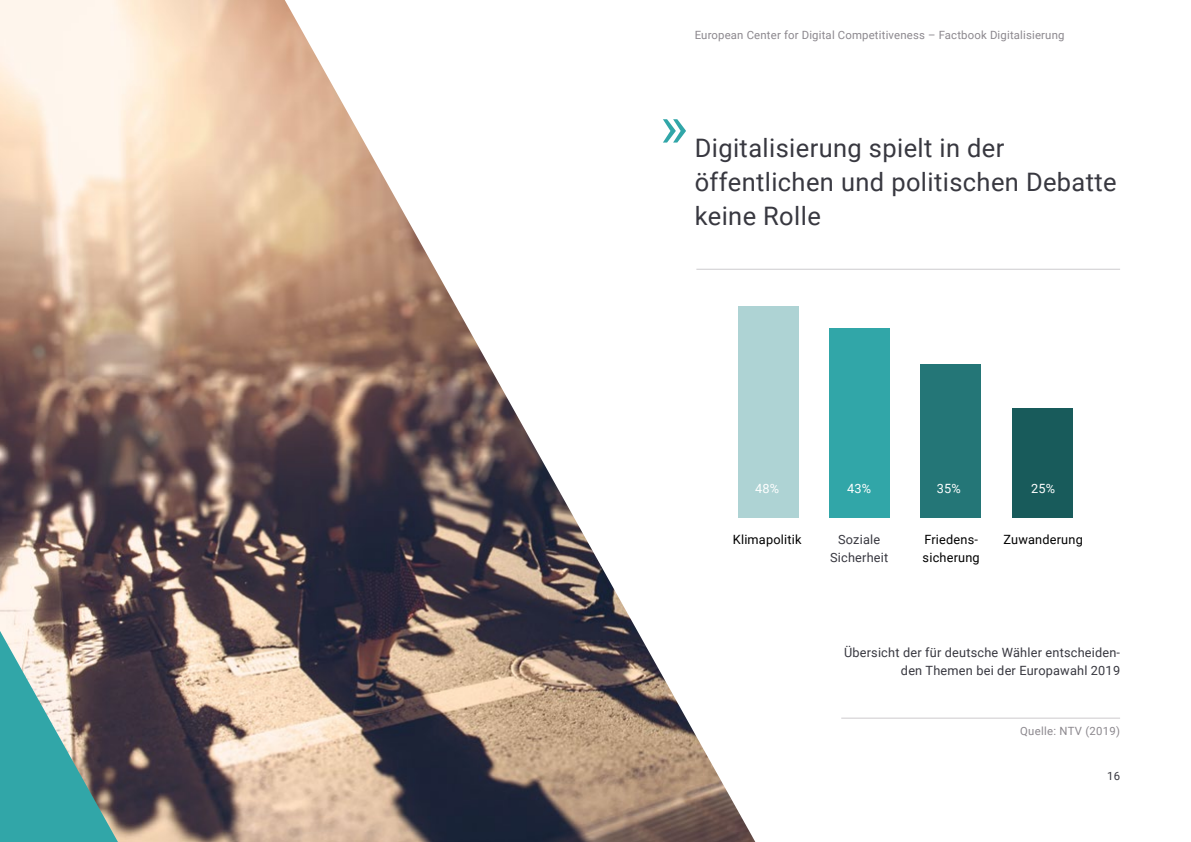
<style>
.page{position:relative;width:1191px;height:842px;background:#fff}
.page>*{position:absolute;margin:0;border:0;box-sizing:border-box;transform-origin:0 0}
.t1{font:59.9px "Roboto";color:#31a6a8}
.t2{font:25.5px/33.9px "Roboto";letter-spacing:.015em;color:#383840}
.t3{font:12.7px/18.4px "Roboto";letter-spacing:.015em;color:#383840;text-align:right}
.t4{font:12.7px/18.4px "Roboto";letter-spacing:.015em;color:#000}
.t5{font:12.7px "Roboto";letter-spacing:.015em;color:#fff}
.t6{font:11.4px "Roboto";letter-spacing:.015em;color:#8c888e}
.t7{font:11.4px "Roboto";color:#383840}
.t8{font:11.3px "Roboto";letter-spacing:.025em;color:#8c888e}
</style>
<div class="page">
<hr style="left:696px;top:269px;width:424px;height:1px;background:#cdcbce">
<hr style="left:841px;top:718px;width:279px;height:1px;background:#cdcbce">
<div style="left:738px;top:306px;width:60px;height:211px;background:#aed3d4"></div>
<div style="left:829px;top:328px;width:60px;height:189px;background:#31a6a8"></div>
<div style="left:920px;top:363px;width:61px;height:154px;background:#247677"></div>
<div style="left:1012px;top:408px;width:60px;height:109px;background:#185b5b"></div>
<img style="left:0;top:0;width:755px;height:842px">
<svg style="left:0;top:631px;width:118px;height:211px;background:#649696"></svg>
<p class="t6" style="left:694px;top:30px;width:371px">European Center for Digital Competitiveness – Factbook Digitalisierung</p>
<h1 class="t1" style="left:660px;top:98px;width:30px">»</h1>
<h2 class="t2" style="left:694px;top:133px;width:423px">Digitalisierung spielt in der öffentlichen und politischen Debatte keine Rolle</h2>
<p class="t5" style="left:755px;top:482px;width:25px">48%</p>
<p class="t5" style="left:847px;top:482px;width:25px">43%</p>
<p class="t5" style="left:936px;top:482px;width:25px">35%</p>
<p class="t5" style="left:1031px;top:482px;width:25px">25%</p>
<p class="t4" style="left:733px;top:531px;width:70px">Klimapolitik</p>
<p class="t3" style="left:830px;top:531px;width:60px;text-align:center">Soziale<br>Sicherheit</p>
<p class="t4" style="left:922px;top:531px;width:59px">Friedens&shy;sicherung</p>
<p class="t4" style="left:1003px;top:531px;width:81px">Zuwanderung</p>
<p class="t3" style="left:844px;top:644px;width:277px">Übersicht der für deutsche Wähler entscheiden&shy;den Themen bei der Europawahl 2019</p>
<p class="t8" style="left:1020px;top:726px;width:101px">Quelle: NTV (2019)</p>
<p class="t7" style="left:1107px;top:770px;width:14px">16</p>
</div>
